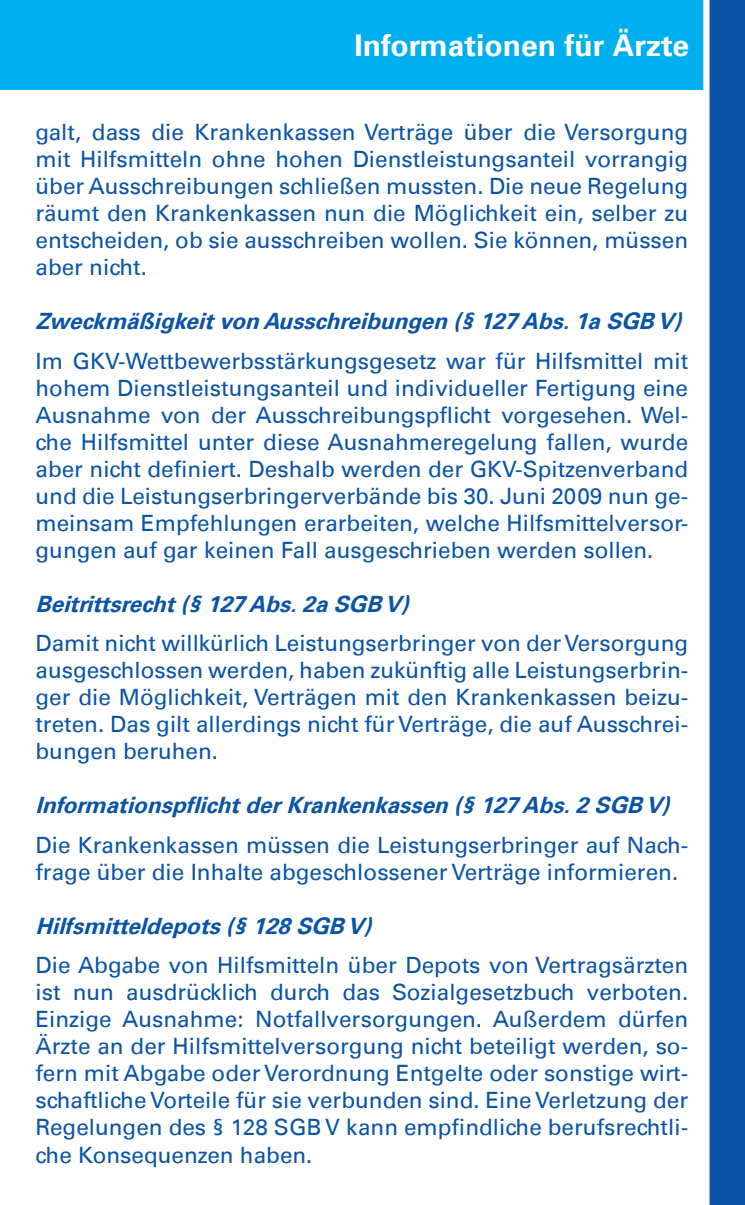
<style>
.page{position:relative;width:745px;height:1205px;background:#fff}
.page>*{position:absolute;margin:0;border:0;box-sizing:border-box;transform-origin:0 0}
.t1{font:700 30px "Univers LT";color:#fff}
.t2{font:22.5px/27px "Univers LT";color:#0a54a6;text-align:justify}
.t3{font:italic 700 22.5px "Univers LT";color:#0a54a6}
</style>
<div class="page">
<svg style="left:709px;top:0;width:35px;height:1205px;background:#1c60ac"></svg>
<div style="left:0;top:0;width:702px;height:90px;background:#00afed"></div>
<p class="t1" style="left:354px;top:28px;width:336px">Informationen für Ärzte</p>
<p class="t2" style="left:35px;top:119px;width:654px">galt, dass die Krankenkassen Verträge über die Versorgung mit Hilfsmitteln ohne hohen Dienstleistungsanteil vorrangig über Ausschreibungen schließen mussten. Die neue Regelung räumt den Krankenkassen nun die Möglichkeit ein, selber zu entscheiden, ob sie ausschreiben wollen. Sie können, müssen aber nicht.</p>
<p class="t3" style="left:35px;top:308px;width:653px">Zweckmäßigkeitvon Ausschreibungen (§127Abs.1aSGB V)</p>
<p class="t2" style="left:35px;top:347px;width:654px">Im GKV-Wettbewerbsstärkungsgesetz war für Hilfsmittel mit hohem Dienstleistungsanteil und individueller Fertigung eine Ausnahme von der Ausschreibungspflicht vorgesehen. Wel&shy;che Hilfsmittel unter diese Ausnahmeregelung fallen, wurde aber nicht definiert. Deshalb werden der GKV-Spitzenverband und die Leistungserbringerverbände bis 30. Juni 2009 nun ge&shy;meinsam Empfehlungen erarbeiten, welche Hilfsmittelversor&shy;gungen auf gar keinen Fall ausgeschrieben werden sollen.</p>
<p class="t3" style="left:35px;top:591px;width:381px">Beitrittsrecht(§127Abs.2aSGB V)</p>
<p class="t2" style="left:35px;top:630px;width:654px">Damit nicht willkürlich Leistungserbringer von der Versorgung ausgeschlossen werden, haben zukünftig alle Leistungserbrin&shy;ger die Möglichkeit, Verträgen mit den Krankenkassen beizu&shy;treten. Das gilt allerdings nicht für Verträge, die auf Ausschrei&shy;bungen beruhen.</p>
<p class="t3" style="left:35px;top:792px;width:642px">InformationspflichtderKrankenkassen (§127Abs.2SGB V)</p>
<p class="t2" style="left:35px;top:831px;width:653px">Die Krankenkassen müssen die Leistungserbringer auf Nach&shy;frage über die Inhalte abgeschlossener Verträge informieren.</p>
<p class="t3" style="left:35px;top:913px;width:344px">Hilfsmitteldepots(§128SGB V)</p>
<p class="t2" style="left:35px;top:952px;width:654px">Die Abgabe von Hilfsmitteln über Depots von Vertragsärzten ist nun ausdrücklich durch das Sozialgesetzbuch verboten.<br>Einzige Ausnahme: Notfallversorgungen. Außerdem dürfen Ärzte an der Hilfsmittelversorgung nicht beteiligt werden, so&shy;fern mit Abgabe oder Verordnung Entgelte oder sonstige wirt&shy;schaftliche Vorteile für sie verbunden sind. Eine Verletzung der Regelungen des § 128 SGB V kann empfindliche berufsrechtli&shy;che Konsequenzen haben.</p>
</div>
